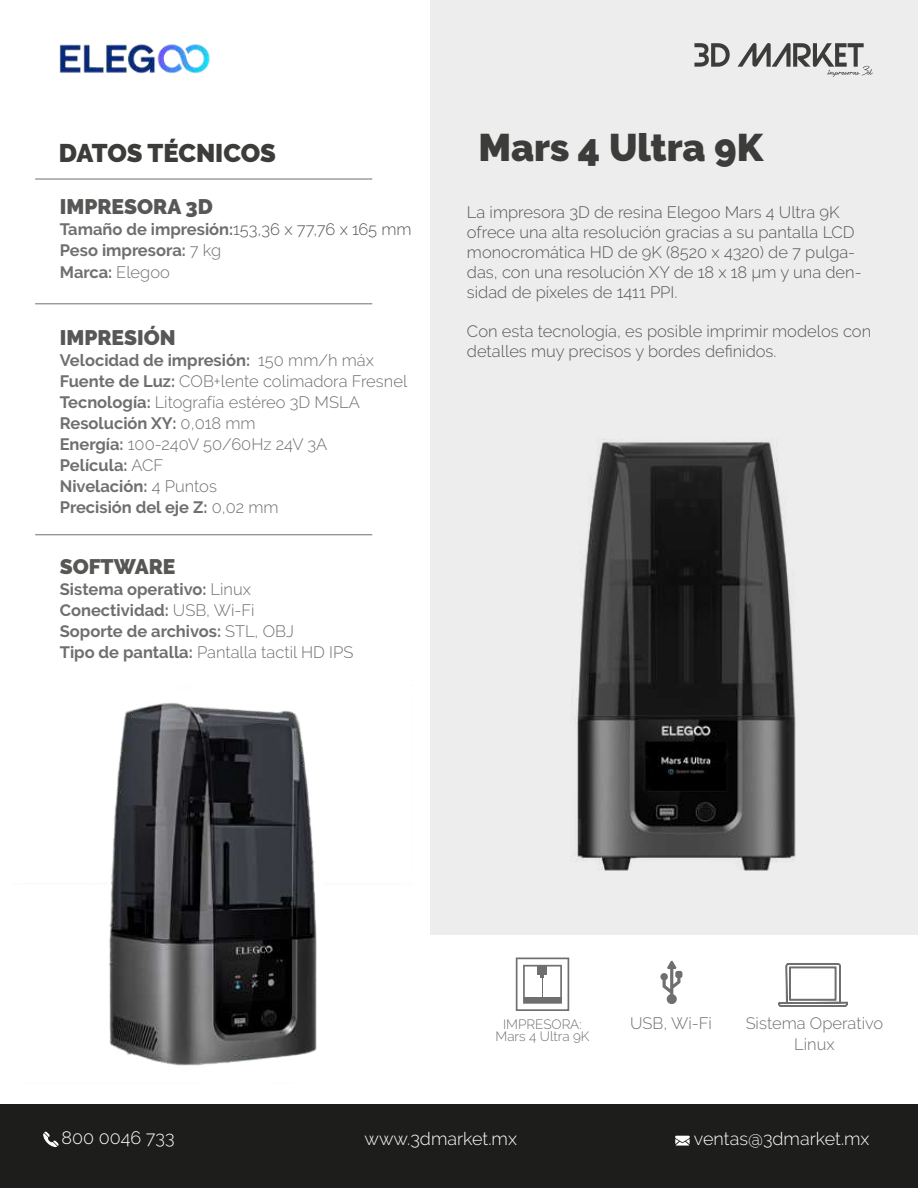
<style>
.page{position:relative;width:918px;height:1188px;background:#fff}
.page>*{position:absolute;margin:0;border:0;box-sizing:border-box;transform-origin:0 0}
.t1{font:900 38.4px "Raleway";color:#3c3c3b}
.t2{font:900 25.5px "Raleway";letter-spacing:-.005em;color:#3c3c3b}
.t3{font:900 21px "Raleway";color:#575756}
.t4{font:300 18px "Raleway";color:#fff}
.t5{font:700 16.5px/21px "Raleway";color:#706f6f}
.t6{font:300 16.5px/19.8px "Raleway";color:#575756}
.t7{font:300 16.5px/21px "Raleway";color:#706f6f;text-align:center}
.t8{font:300 13.5px/12px "Raleway";color:#706f6f;text-align:center}
.s1{font-weight:300;color:#575756}
.s2{font-weight:300}
</style>
<div class="page">
<div style="left:431px;top:0;width:487px;height:934px;background:#ededed"></div>
<div style="left:0;top:1105px;width:918px;height:83px;background:#1d1d1b"></div>
<svg style="left:43px;top:1131px;width:16px;height:16px"></svg>
<svg style="left:675px;top:1136px;width:15px;height:10px"></svg>
<svg style="left:694px;top:43px;width:36px;height:24px"></svg>
<svg style="left:738px;top:43px;width:135px;height:34px"></svg>
<hr style="left:35px;top:303px;width:337px;height:1px;background:#706f6f">
<hr style="left:35px;top:534px;width:337px;height:1px;background:#706f6f">
<hr style="left:35px;top:179px;width:337px;height:1px;background:#706f6f">
<svg style="left:778px;top:963px;width:70px;height:44px"></svg>
<svg style="left:516px;top:958px;width:53px;height:53px"></svg>
<svg style="left:660px;top:961px;width:22px;height:43px"></svg>
<img style="left:59px;top:44px;width:151px;height:30px">
<img style="left:575px;top:439px;width:221px;height:432px">
<img style="left:109px;top:702px;width:208px;height:364px">
<h2 class="t2" style="left:59px;top:138px;width:218px">DATOS TÉCNICOS</h2>
<p class="t3" style="left:60px;top:195px;width:154px">IMPRESORA 3D</p>
<p class="t5" style="left:60px;top:219px;width:353px">Tamaño de impresión:<span class="s1">153,36 x 77,76 x 165 mm<br></span>Peso impresora: <span class="s2">7 kg<br></span>Marca: <span class="s2">Elegoo</span></p>
<p class="t3" style="left:60px;top:325px;width:117px">IMPRESIÓN</p>
<p class="t5" style="left:60px;top:350px;width:349px">Velocidad de impresión: <span class="s2">150 mm/h máx<br></span>Fuente de Luz: <span class="s2">COB+lente colimadora Fresnel<br></span>Tecnología: <span class="s2">Litografía estéreo 3D MSLA<br></span>Resolución XY: <span class="s2">0,018 mm<br></span>Energía: <span class="s2">100-240V 50/60Hz 24V 3A<br></span>Película: <span class="s2">ACF<br></span>Nivelación: <span class="s2">4 Puntos<br></span>Precisión del eje Z: <span class="s2">0,02 mm</span></p>
<p class="t3" style="left:60px;top:555px;width:117px">SOFTWARE</p>
<p class="t5" style="left:60px;top:579px;width:295px">Sistema operativo: <span class="s2">Linux<br></span>Conectividad: <span class="s2">USB, Wi-Fi<br></span>Soporte de archivos: <span class="s2">STL, OBJ<br></span>Tipo de pantalla: <span class="s2">Pantalla tactil HD IPS</span></p>
<h1 class="t1" style="left:479px;top:125px;width:286px">Mars 4 Ultra 9K</h1>
<p class="t6" style="left:467px;top:203px;width:396px">La impresora 3D de resina Elegoo Mars 4 Ultra 9K ofrece una alta resolución gracias a su pantalla LCD monocromática HD de 9K (8520 x 4320) de 7 pulga&shy;das, con una resolución XY de 18 x 18 µm y una den&shy;sidad de píxeles de 1411 PPI.</p>
<p class="t6" style="left:467px;top:321px;width:406px">Con esta tecnología, es posible imprimir modelos con detalles muy precisos y bordes definidos.</p>
<p class="t8" style="left:496px;top:1018px;width:96px">IMPRESORA:<br>Mars 4 Ultra 9K</p>
<p class="t7" style="left:630px;top:1013px;width:83px">USB, Wi-Fi</p>
<p class="t7" style="left:746px;top:1013px;width:139px">Sistema Operativo<br>Linux</p>
<p class="t4" style="left:62px;top:1128px;width:114px">800 0046 733</p>
<p class="t4" style="left:365px;top:1128px;width:154px">www.3dmarket.mx</p>
<p class="t4" style="left:694px;top:1129px;width:177px">ventas@3dmarket.mx</p>
</div>
